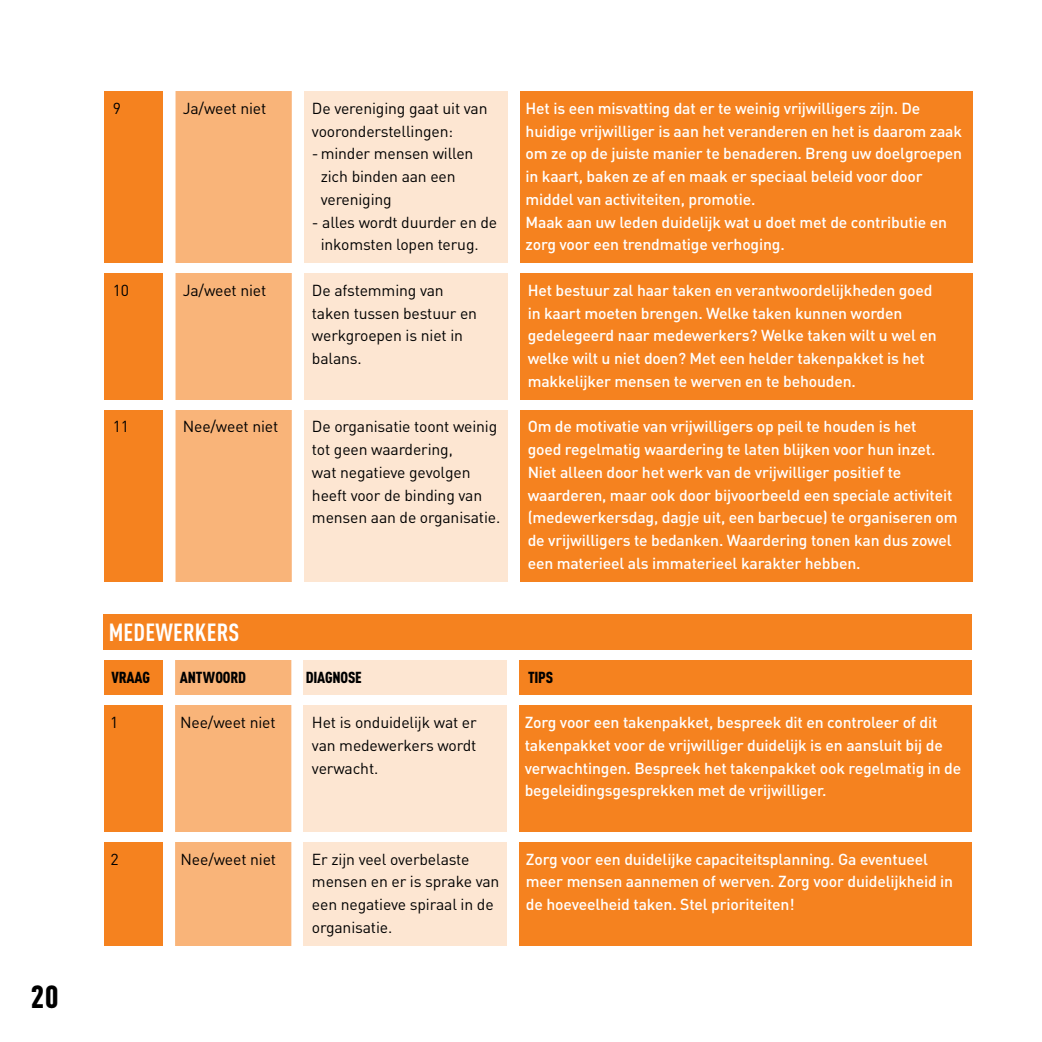
<style>
.page{position:relative;width:1042px;height:1042px;background:#fff}
.page>*{position:absolute;margin:0;border:0;box-sizing:border-box;transform-origin:0 0}
.t1{font:900 31.5px "DIN Cond";color:#000}
.t2{font:700 24.5px "DIN Cond";letter-spacing:.01em;color:#fff}
.t3{font:500 15.75px/22.8px "DIN";letter-spacing:-.01em;color:#fff}
.t4{font:15.75px/22.8px "DIN";letter-spacing:-.01em;color:#000}
.t5{font:900 15.75px "DIN Cond";letter-spacing:-.01em;color:#000}
</style>
<div class="page">
<div style="left:104px;top:91px;width:59px;height:501px;background:#f5821f"></div>
<div style="left:304px;top:91px;width:203px;height:501px;background:#fde6d2"></div>
<svg style="left:175px;top:91px;width:117px;height:491px;background:#f9b880"></svg>
<div style="left:520px;top:91px;width:452px;height:501px;background:#f5821f"></div>
<div style="left:48px;top:263px;width:941px;height:10px;background:#fff"></div>
<div style="left:48px;top:400px;width:941px;height:10px;background:#fff"></div>
<div style="left:48px;top:582px;width:941px;height:10px;background:#fff"></div>
<svg style="left:104px;top:660px;width:416px;height:286px;background:#facba3"></svg>
<div style="left:520px;top:660px;width:452px;height:296px;background:#f5821f"></div>
<div style="left:104px;top:614px;width:868px;height:40px;background:#f5821f"></div>
<div style="left:80px;top:650px;width:941px;height:10px;background:#fff"></div>
<div style="left:80px;top:832px;width:941px;height:10px;background:#fff"></div>
<div style="left:80px;top:946px;width:941px;height:10px;background:#fff"></div>
<div style="left:80px;top:695px;width:941px;height:10px;background:#fff"></div>
<h1 class="t1" style="left:31px;top:977px;width:29px">20</h1>
<p class="t4" style="left:113px;top:96px;width:10px">9</p>
<p class="t4" style="left:183px;top:96px;width:85px">Ja/weet niet</p>
<p class="t4" style="left:312px;top:96px;width:177px">De vereniging gaat uit van vooronderstellingen:</p>
<p class="t4" style="left:321px;top:142px;width:154px;text-indent:-9px">- minder mensen willen zich binden aan een vereniging</p>
<p class="t4" style="left:321px;top:210px;width:178px;text-indent:-9px">- alles wordt duurder en de inkomsten lopen terug.</p>
<p class="t3" style="left:525px;top:96px;width:438px">Het is een misvatting dat er te weinig vrijwilligers zijn. De huidige vrijwilliger is aan het veranderen en het is daarom zaak om ze op de juiste manier te benaderen. Breng uw doelgroepen in kaart, baken ze af en maak er speciaal beleid voor door middel van activiteiten, promotie.<br>Maak aan uw leden duidelijk wat u doet met de contributie en zorg voor een trendmatige verhoging.</p>
<p class="t4" style="left:113px;top:278px;width:18px">10</p>
<p class="t4" style="left:183px;top:278px;width:85px">Ja/weet niet</p>
<p class="t4" style="left:312px;top:278px;width:167px">De afstemming van taken tussen bestuur en werkgroepen is niet in balans.</p>
<p class="t3" style="left:528px;top:278px;width:411px">Het bestuur zal haar taken en verantwoordelijkheden goed in kaart moeten brengen. Welke taken kunnen worden gedelegeerd naar medewerkers? Welke taken wilt u wel en welke wilt u niet doen? Met een helder takenpakket is het makkelijker mensen te werven en te behouden.</p>
<p class="t4" style="left:113px;top:415px;width:18px">11</p>
<p class="t4" style="left:183px;top:415px;width:97px">Nee/weet niet</p>
<p class="t4" style="left:312px;top:415px;width:190px">De organisatie toont weinig tot geen waardering,<br>wat negatieve gevolgen heeft voor de binding van mensen aan de organisatie.</p>
<p class="t3" style="left:528px;top:415px;width:431px">Om de motivatie van vrijwilligers op peil te houden is het<br>goed regelmatig waardering te laten blijken voor hun inzet.<br>Niet alleen door het werk van de vrijwilliger positief te waarderen, maar ook door bijvoorbeeld een speciale activiteit (medewerkersdag, dagje uit, een barbecue) te organiseren om de vrijwilligers te bedanken. Waardering tonen kan dus zowel een materieel als immaterieel karakter hebben.</p>
<h2 class="t2" style="left:109px;top:617px;width:132px">MEDEWERKERS</h2>
<p class="t5" style="left:111px;top:667px;width:40px">VRAAG</p>
<p class="t5" style="left:180px;top:667px;width:85px">ANTWOORDD</p>
<p class="t5" style="left:313px;top:667px;width:50px">IAGNOSE</p>
<p class="t5" style="left:528px;top:667px;width:27px">TIPS</p>
<p class="t4" style="left:110px;top:711px;width:10px">1</p>
<p class="t4" style="left:180px;top:711px;width:97px">Nee/weet niet</p>
<p class="t4" style="left:111px;top:847px;width:10px">2</p>
<p class="t4" style="left:181px;top:847px;width:97px">Nee/weet niet</p>
<p class="t4" style="left:312px;top:711px;width:166px;text-align:justify">Het is onduidelijk wat er van medewerkers wordt verwacht.</p>
<p class="t4" style="left:312px;top:847px;width:189px">Er zijn veel overbelaste mensen en er is sprake van een negatieve spiraal in de organisatie.</p>
<p class="t3" style="left:525px;top:710px;width:438px">Zorg voor een takenpakket, bespreek dit en controleer of dit takenpakket voor de vrijwilliger duidelijk is en aansluit bij de verwachtingen. Bespreek het takenpakket ook regelmatig in de begeleidingsgesprekken met de vrijwilliger.</p>
<p class="t3" style="left:526px;top:847px;width:429px">Zorg voor een duidelijke capaciteitsplanning. Ga eventueel meer mensen aannemen of werven. Zorg voor duidelijkheid in de hoeveelheid taken. Stel prioriteiten!</p>
</div>
